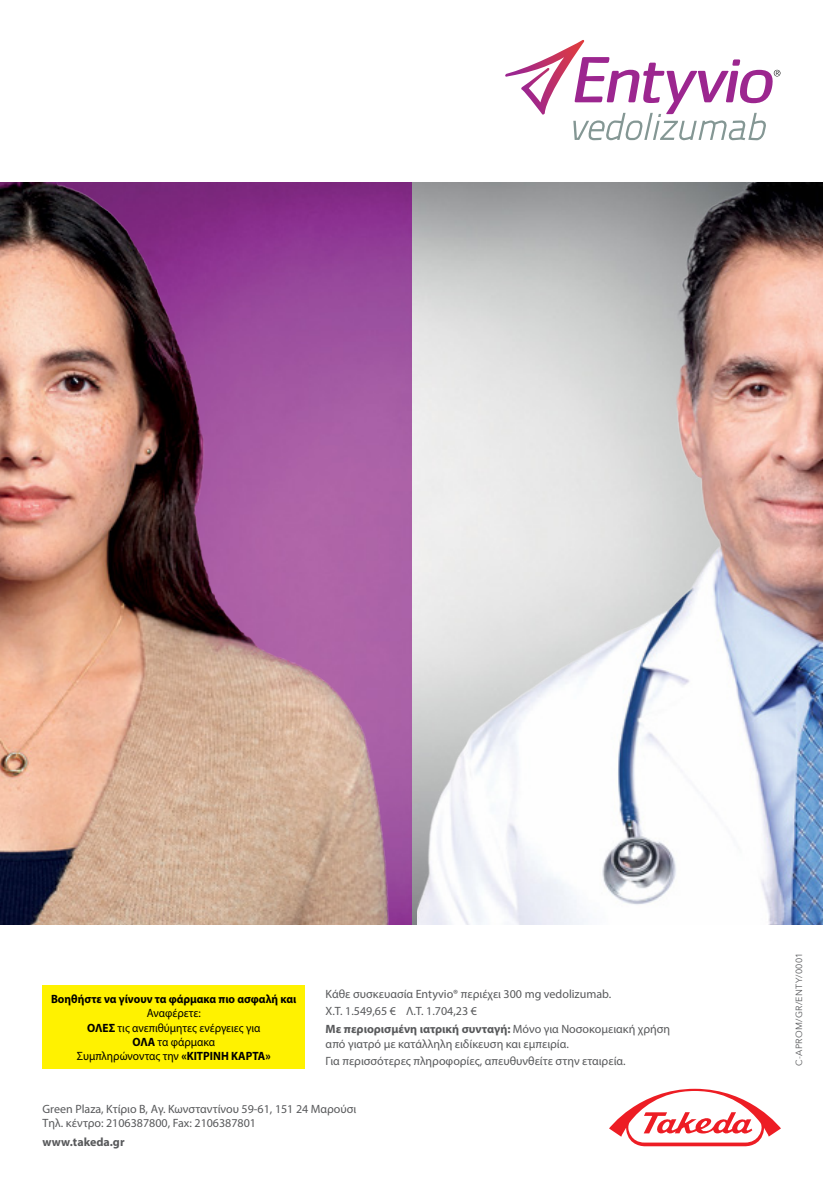
<style>
.page{position:relative;width:823px;height:1191px;background:#fff}
.page>*{position:absolute;margin:0;border:0;box-sizing:border-box;transform-origin:0 0}
.t1{font:12px/17.8px "Myriad Pro";color:#58595b}
.t2{font:12px/14.4px "Myriad Pro";color:#000;text-align:center;scale:.95 1}
.t3{font:700 12px "Myriad Pro";color:#000;scale:.95 1}
.t4{font:700 12px "Myriad Pro";color:#58595b}
.t5{font:9px "Avenir Next";letter-spacing:.03em;color:#58595b}
.s1{font-weight:700}
</style>
<div class="page">
<div style="left:43px;top:985px;width:262px;height:84px;background:#fff200"></div>
<img style="left:400px;top:183px;width:11px;height:741px">
<img style="left:0;top:183px;width:400px;height:741px">
<img style="left:417px;top:183px;width:405px;height:741px">
<svg style="left:609px;top:1088px;width:172px;height:59px"></svg>
<svg style="left:505px;top:40px;width:275px;height:100px"></svg>
<p class="t3" style="left:51px;top:991px;width:259px">Βοηθήστε να γίνουν τα φάρμακα πιο ασφαλή και</p>
<p class="t2" style="left:77px;top:1005px;width:205px">Αναφέρετε:<br><span class="s1">ΟΛΕΣ</span> τις ανεπιθύμητες ενέργειες για<br><span class="s1">ΟΛΑ</span> τα φάρμακα<br>Συμπληρώνοντας την <span class="s1">«ΚΙΤΡΙΝΗ ΚΑΡΤΑ»</span></p>
<p class="t1" style="left:325px;top:984px;width:346px">Κάθε συσκευασία Entyvio® περιέχει 300 mg vedolizumab.<br>Χ.Τ. 1.549,65 € Λ.Τ. 1.704,23 €<br><span class="s1">Με περιορισμένη ιατρική συνταγή:</span> Μόνο για Νοσοκομειακή χρήση</p>
<p class="t1" style="left:325px;top:1034px;width:301px">από γιατρό με κατάλληλη ειδίκευση και εμπειρία.<br>Για περισσότερες πληροφορίες, απευθυνθείτε στην εταιρεία.</p>
<p class="t1" style="left:43px;top:1101px;width:315px;line-height:14.4px">Green Plaza, Κτίριο B, Αγ. Κωνσταντίνου 59-61, 151 24 Μαρούσι<br>Τηλ. κέντρο: 2106387800, Fax: 2106387801</p>
<p class="t4" style="left:43px;top:1134px;width:83px">www.takeda.gr</p>
<p class="t5" style="left:791px;top:1065px;width:114px;rotate:-90deg">C-APROM/GR/ENTY/0001</p>
</div>
